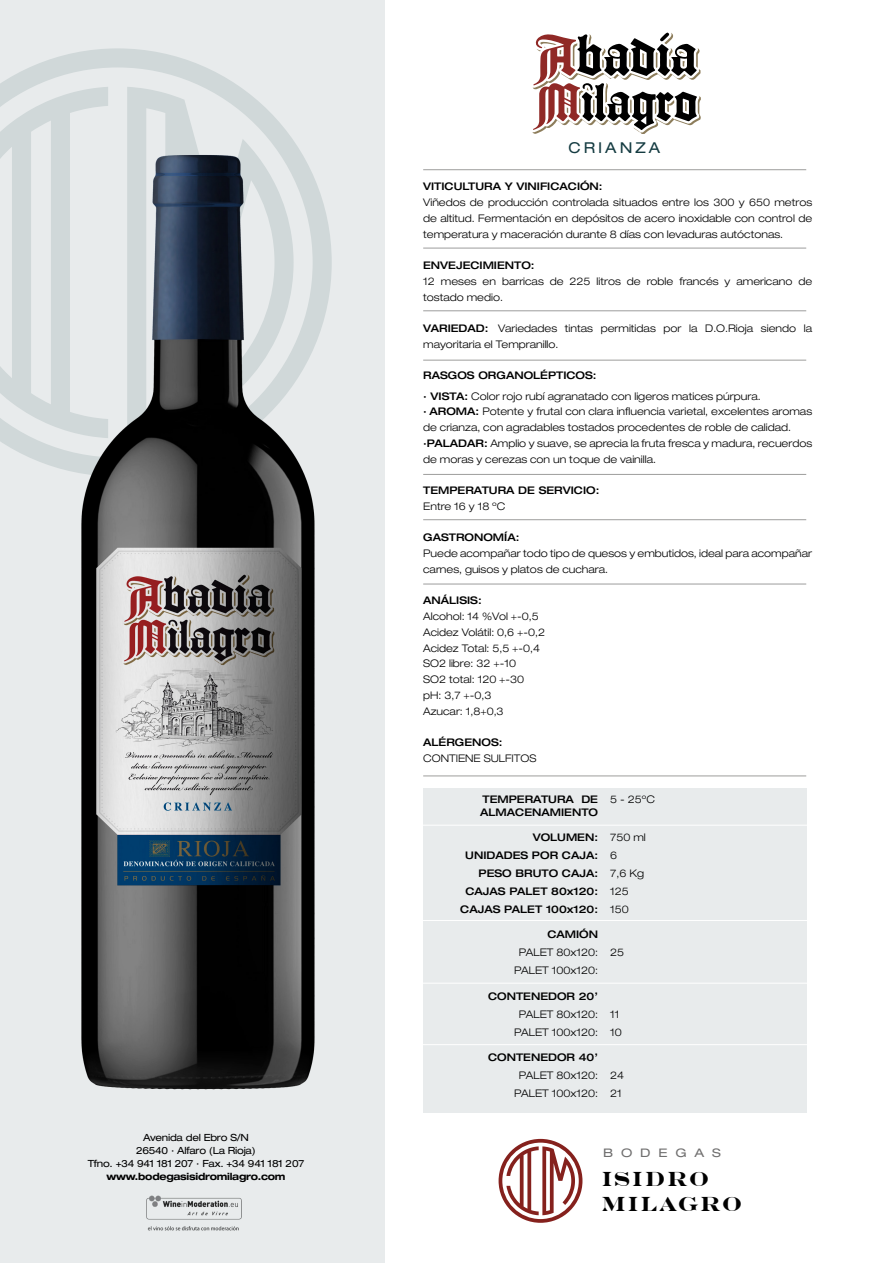
<style>
.page{position:relative;width:893px;height:1263px;background:#fff}
.page>*{position:absolute;margin:0;border:0;box-sizing:border-box;transform-origin:0 0}
.t1{font:700 20.4px "Engravers";letter-spacing:.1em;color:#000;scale:.9 1}
.t2{font:expanded 15px "Helvetica Neue LT Std";letter-spacing:.2em;color:#143b41}
.t3{font:expanded 11.85px "Helvetica Neue LT Std";letter-spacing:.6em;color:#706f6f;scale:1.1 1}
.t4{font:300 expanded 10.5px/15.8px "Helvetica Neue LT Std";color:#000}
.t5{font:500 expanded 10.5px/13.5px "Helvetica Neue LT Std";color:#000}
.t6{font:expanded 9.9px/13.2px "Helvetica Neue LT Std";letter-spacing:-.025em;color:#000;text-align:center}
.s1{font-weight:700}
.s2{font-weight:500}
</style>
<div class="page">
<div style="left:0;top:0;width:385px;height:1263px;background:#e8ebec"></div>
<img style="left:146px;top:1195px;width:96px;height:36px">
<svg style="left:499px;top:1139px;width:83px;height:84px"></svg>
<svg style="left:0;top:48px;width:240px;height:413px"></svg>
<svg style="left:127px;top:87px;width:137px;height:20px;fill:#d0d8d9"></svg>
<svg style="left:0;top:87px;width:108px;height:351px"></svg>
<img style="left:39px;top:107px;width:293px;height:983px">
<svg style="left:532px;top:33px;width:169px;height:101px"></svg>
<hr style="left:423px;top:169px;width:383px;height:1px;background:#9d9d9c">
<hr style="left:423px;top:248px;width:383px;height:1px;background:#9d9d9c">
<hr style="left:423px;top:310px;width:383px;height:1px;background:#9d9d9c">
<hr style="left:423px;top:360px;width:383px;height:1px;background:#9d9d9c">
<hr style="left:423px;top:474px;width:383px;height:1px;background:#9d9d9c">
<hr style="left:423px;top:519px;width:383px;height:1px;background:#9d9d9c">
<hr style="left:423px;top:584px;width:383px;height:1px;background:#9d9d9c">
<hr style="left:423px;top:775px;width:383px;height:1px;background:#9d9d9c">
<div style="left:423px;top:787px;width:383px;height:325px;background:#e8ebec"></div>
<hr style="left:414px;top:920px;width:398px;height:1px;background:#fff">
<hr style="left:414px;top:825px;width:398px;height:1px;background:#fff">
<hr style="left:414px;top:983px;width:398px;height:1px;background:#fff">
<hr style="left:414px;top:1044px;width:398px;height:1px;background:#fff">
<p class="t6" style="left:143px;top:1130px;width:107px">Avenida del Ebro S/N</p>
<p class="t6" style="left:136px;top:1144px;width:121px">26540 · Alfaro (La Rioja)</p>
<p class="t6" style="left:88px;top:1157px;width:218px">Tfno. +34 941 181 207 · Fax. +34 941 181 207 <span class="s1">www.bodegasisidromilagro.com</span></p>
<p class="t2" style="left:568px;top:138px;width:93px">CRIANZA</p>
<p class="t5" style="left:423px;top:180px;width:181px">VITICULTURA Y VINIFICACIÓN:</p>
<p class="t4" style="left:423px;top:194px;width:390px;text-align:justify">Viñedos de producción controlada situados entre los 300 y 650 metros de altitud. Fermentación en depósitos de acero inoxidable con control de temperatura y maceración durante 8 días con levaduras autóctonas.</p>
<p class="t5" style="left:423px;top:258px;width:113px">ENVEJECIMIENTO:</p>
<p class="t4" style="left:423px;top:273px;width:391px">12 meses en barricas de 225 litros de roble francés y americano de tostado medio.</p>
<p class="t4" style="left:423px;top:320px;width:390px"><span class="s2">VARIEDAD:</span> Variedades tintas permitidas por la D.O.Rioja siendo la mayoritaria el Tempranillo.</p>
<p class="t5" style="left:423px;top:369px;width:175px">RASGOS ORGANOLÉPTICOS:</p>
<p class="t4" style="left:423px;top:388px;width:339px"><span class="s2">· VISTA:</span> Color rojo rubí agranatado con ligeros matices púrpura.</p>
<p class="t4" style="left:423px;top:404px;width:390px"><span class="s2">· AROMA:</span> Potente y frutal con clara influencia varietal, excelentes aromas de crianza, con agradables tostados procedentes de roble de calidad.</p>
<p class="t4" style="left:423px;top:435px;width:390px"><span class="s2">· PALADAR:</span> Amplio y suave, se aprecia la fruta fresca y madura, recuerdos de moras y cerezas con un toque de vainilla.</p>
<p class="t5" style="left:423px;top:483px;width:178px">TEMPERATURA DE SERVICIO:</p>
<p class="t4" style="left:423px;top:498px;width:84px">Entre 16 y 18 ºC</p>
<p class="t5" style="left:423px;top:531px;width:98px">GASTRONOMÍA:</p>
<p class="t4" style="left:423px;top:545px;width:390px">Puede acompañar todo tipo de quesos y embutidos, ideal para acompañar carnes, guisos y platos de cuchara.</p>
<p class="t5" style="left:423px;top:594px;width:60px">ANÁLISIS:</p>
<p class="t4" style="left:423px;top:608px;width:117px">Alcohol: 14 %Vol +-0,5</p>
<p class="t4" style="left:423px;top:624px;width:123px">Acidez Volátil: 0,6 +-0,2</p>
<p class="t4" style="left:423px;top:640px;width:119px">Acidez Total: 5,5 +-0,4</p>
<p class="t4" style="left:423px;top:656px;width:94px">SO2 libre: 32 +-10</p>
<p class="t4" style="left:423px;top:671px;width:103px">SO2 total: 120 +-30</p>
<p class="t4" style="left:423px;top:687px;width:70px">pH: 3,7 +-0,3</p>
<p class="t4" style="left:423px;top:703px;width:82px">Azucar: 1,8+0,3</p>
<p class="t5" style="left:423px;top:735px;width:81px">ALÉRGENOS:</p>
<p class="t4" style="left:423px;top:750px;width:115px">CONTIENE SULFITOS</p>
<p class="t5" style="left:480px;top:792px;width:119px">TEMPERATURA DE<br>ALMACENAMIENTO</p>
<p class="t5" style="left:533px;top:830px;width:67px">VOLUMEN:</p>
<p class="t5" style="left:465px;top:848px;width:134px">UNIDADES POR CAJA:</p>
<p class="t5" style="left:478px;top:866px;width:121px">PESO BRUTO CAJA:</p>
<p class="t5" style="left:465px;top:884px;width:134px">CAJAS PALET 80x120:</p>
<p class="t5" style="left:460px;top:902px;width:139px">CAJAS PALET 100x120:</p>
<p class="t5" style="left:547px;top:927px;width:52px">CAMIÓN</p>
<p class="t4" style="left:519px;top:944px;width:81px">PALET 80x120:</p>
<p class="t4" style="left:514px;top:962px;width:85px">PALET 100x120:</p>
<p class="t5" style="left:488px;top:989px;width:112px">CONTENEDOR 20’</p>
<p class="t4" style="left:519px;top:1006px;width:81px">PALET 80x120:</p>
<p class="t4" style="left:514px;top:1024px;width:85px">PALET 100x120:</p>
<p class="t5" style="left:488px;top:1050px;width:112px">CONTENEDOR 40’</p>
<p class="t4" style="left:519px;top:1067px;width:81px">PALET 80x120:</p>
<p class="t4" style="left:514px;top:1085px;width:85px">PALET 100x120:</p>
<p class="t4" style="left:610px;top:791px;width:46px">5 - 25ºC</p>
<p class="t4" style="left:610px;top:829px;width:37px">750 ml</p>
<p class="t4" style="left:610px;top:847px;width:9px">6</p>
<p class="t4" style="left:610px;top:865px;width:35px">7,6 Kg</p>
<p class="t4" style="left:610px;top:883px;width:20px">125</p>
<p class="t4" style="left:610px;top:901px;width:20px">150</p>
<p class="t4" style="left:610px;top:944px;width:16px">25</p>
<p class="t4" style="left:610px;top:1006px;width:11px">11</p>
<p class="t4" style="left:610px;top:1024px;width:13px">10</p>
<p class="t4" style="left:610px;top:1067px;width:16px">24</p>
<p class="t4" style="left:610px;top:1085px;width:13px">21</p>
<p class="t3" style="left:603px;top:1146px;width:108px">BODEGAS</p>
<p class="t1" style="left:601px;top:1166px;width:121px">ISIDRO</p>
<p class="t1" style="left:601px;top:1192px;width:158px">MILAGRO</p>
</div>
